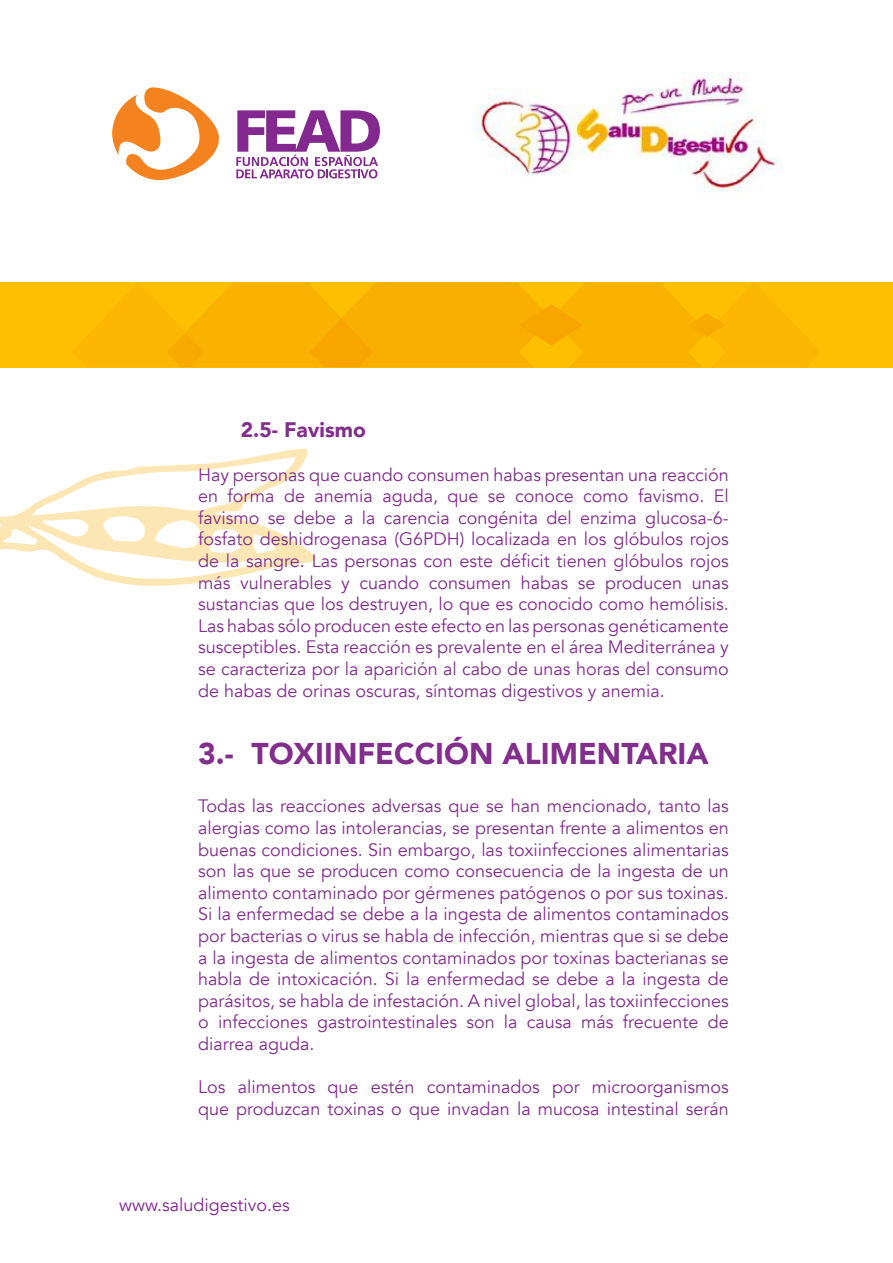
<style>
.page{position:relative;width:893px;height:1263px;background:#fff}
.page>*{position:absolute;margin:0;border:0;box-sizing:border-box;transform-origin:0 0}
.t1{font:900 30px "Avenir";color:#812e8c}
.t2{font:900 21px "Avenir";color:#812e8c}
.t3{font:18px/21.6px "Avenir";color:#812e8c;text-align:justify}
.t4{font:18px "Avenir";color:#80298f}
</style>
<div class="page">
<svg style="left:0;top:448px;width:316px;height:138px"></svg>
<svg style="left:236px;top:110px;width:144px;height:68px"></svg>
<svg style="left:112px;top:87px;width:107px;height:93px"></svg>
<img style="left:472px;top:72px;width:311px;height:121px">
<div style="left:0;top:282px;width:893px;height:85px;background:#fcbf02"></div>
<svg style="left:167px;top:283px;width:559px;height:84px"></svg>
<p class="t2" style="left:241px;top:412px;width:127px">2.5- Favismo</p>
<p class="t3" style="left:198px;top:464px;width:532px">Hay personas que cuando consumen habas presentan una reacción en forma de anemia aguda, que se conoce como favismo. El favismo se debe a la carencia congénita del enzima glucosa-6- fosfato deshidrogenasa (G6PDH) localizada en los glóbulos rojos de la sangre. Las personas con este déficit tienen glóbulos rojos más vulnerables y cuando consumen habas se producen unas sustancias que los destruyen, lo que es conocido como hemólisis.<br>Las habas sólo producen este efecto en las personas genéticamente susceptibles. Esta reacción es prevalente en el área Mediterránea y se caracteriza por la aparición al cabo de unas horas del consumo de habas de orinas oscuras, síntomas digestivos y anemia.</p>
<h1 class="t1" style="left:198px;top:727px;width:512px">3.- TOXIINFECCIÓN ALIMENTARIA</h1>
<p class="t3" style="left:198px;top:796px;width:532px">Todas las reacciones adversas que se han mencionado, tanto las alergias como las intolerancias, se presentan frente a alimentos en buenas condiciones. Sin embargo, las toxiinfecciones alimentarias son las que se producen como consecuencia de la ingesta de un alimento contaminado por gérmenes patógenos o por sus toxinas.<br>Si la enfermedad se debe a la ingesta de alimentos contaminados por bacterias o virus se habla de infección, mientras que si se debe a la ingesta de alimentos contaminados por toxinas bacterianas se habla de intoxicación. Si la enfermedad se debe a la ingesta de parásitos, se habla de infestación. A nivel global, las toxiinfecciones o infecciones gastrointestinales son la causa más frecuente de diarrea aguda.</p>
<p class="t3" style="left:198px;top:1076px;width:532px">Los alimentos que estén contaminados por microorganismos que produzcan toxinas o que invadan la mucosa intestinal serán</p>
<p class="t4" style="left:119px;top:1194px;width:172px">www.saludigestivo.es</p>
</div>
